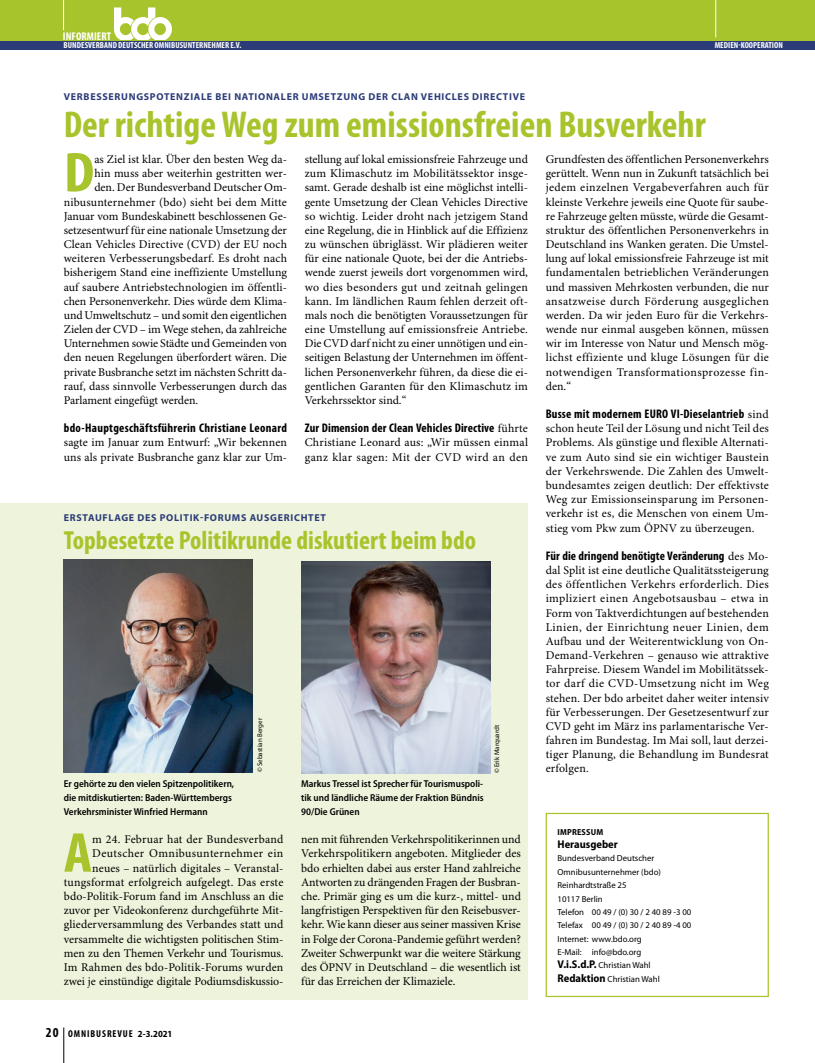
<style>
.page{position:relative;width:815px;height:1063px;background:#fff}
.page>*{position:absolute;margin:0;border:0;box-sizing:border-box;transform-origin:0 0}
.Para_x_Grundtext_Ini{font:700 condensed 56.62px "Myriad Pro";color:#a8c42c;scale:1.1 1}
.Title_x_Titel_BDO_30{font:700 condensed 37.5px "Myriad Pro";color:#a8c42c}
.Title_x_Titel_BDO_21{font:700 condensed 26.25px "Myriad Pro";color:#a8c42c}
.Para_x_Grundtext{font:700 condensed 12.5px "Myriad Pro";letter-spacing:.015em;color:#000}
.Para_x_Grundtext-2{font:11.88px/14.1px "Minion Pro";letter-spacing:.015em;color:#000;text-align:justify}
.Para_x_Grundtext_Ini-2{font:11.88px/14.1px "Minion Pro";color:#000;text-align:right}
.Box_Para_x_Grundtext{font:700 semi-condensed 11.25px "Myriad Pro";color:#000}
.Category_x_Rubrik_In{font:700 condensed 11.25px "Myriad Pro";letter-spacing:.005em;color:#fff}
.Image_Caption_x_Bild{font:600 semi-condensed 10px/14.1px "Myriad Pro";color:#000;text-align:justify}
.SuperTitle_x_Dachzei{font:700 10px "Myriad Pro";letter-spacing:.07em;color:#2c3c79}
.NoXML_Pagina_Ausgabe{font:700 condensed 10px "Myriad Pro";letter-spacing:.09em;color:#000}
.Box_Para_x_Grundtext-2{font:8.75px/13.4px "Myriad Pro";color:#000}
.Category_x_Rubrik_In-2{font:700 condensed 8.75px "Myriad Pro";letter-spacing:.005em;color:#fff}
.Box_Para_x_Grundtext-3{font:700 semi-condensed 8.75px "Myriad Pro";letter-spacing:.02em;color:#000}
.Image_Source_x_Bildq{font:6.88px "Myriad Pro";color:#000}
.s1{font-family:"Minion Pro";font-weight:400;font-stretch:normal;font-size:11.88px}
.s2{font-size:13.75px}
.s3{font-stretch:semi-condensed;font-size:9.38px}
.s4{font-weight:700;font-stretch:semi-condensed;font-size:11.25px}
</style>
<div class="page">
<hr style="left:63px;top:1028px;width:1px;height:35px;background:#000">
<div style="left:0;top:25px;width:815px;height:25px;background:#2c3c79"></div>
<div style="left:0;top:0;width:815px;height:41px;background:#a8c42c"></div>
<hr style="left:63px;top:0;width:1px;height:30px;background:#fff">
<hr style="left:715px;top:0;width:1px;height:38px;background:#fff">
<img style="left:114px;top:8px;width:57px;height:32px">
<div style="left:0;top:503px;width:528px;height:496px;background:#eef3db"></div>
<div style="left:546px;top:813px;width:223px;height:184px;border:1px solid #a8c42c"></div>
<img style="left:64px;top:560px;width:189px;height:212px">
<img style="left:301px;top:562px;width:189px;height:211px">
<p class="Category_x_Rubrik_In" style="left:63px;top:30px;width:50px">INFORMIERT</p>
<p class="Category_x_Rubrik_In-2" style="left:64px;top:41px;width:179px">BUNDESVERBAND DEUTSCHER OMNIBUSUNTERNEHMER E.V.</p>
<p class="Category_x_Rubrik_In-2" style="left:715px;top:41px;width:70px">MEDIEN-KOOPERATION</p>
<p class="SuperTitle_x_Dachzei" style="left:64px;top:91px;width:463px">VERBESSERUNGSPOTENZIALE BEI NATIONALER UMSETZUNG DER CLAN VEHICLES DIRECTIVE</p>
<p class="Title_x_Titel_BDO_30" style="left:64px;top:104px;width:643px">Der richtige Weg zum emissionsfreien Busverkehr</p>
<p class="Para_x_Grundtext_Ini" style="left:64px;top:141px;width:29px">D</p>
<p class="Para_x_Grundtext_Ini-2" style="left:94px;top:153px;width:194px">as Ziel ist klar. Über den besten Weg da-</p>
<p class="Para_x_Grundtext_Ini-2" style="left:94px;top:167px;width:194px">hin muss aber weiterhin gestritten wer-</p>
<p class="Para_x_Grundtext_Ini-2" style="left:94px;top:181px;width:194px">den. Der Bundesverband Deutscher Om-</p>
<p class="Para_x_Grundtext_Ini-2" style="left:64px;top:195px;width:225px">nibusunternehmer (bdo) sieht bei dem Mitte</p>
<p class="Para_x_Grundtext_Ini-2" style="left:64px;top:209px;width:225px">Januar vom Bundeskabinett beschlossenen Ge-</p>
<p class="Para_x_Grundtext_Ini-2" style="left:64px;top:223px;width:225px">setzesentwurf für eine nationale Umsetzung der</p>
<p class="Para_x_Grundtext_Ini-2" style="left:64px;top:238px;width:225px">Clean Vehicles Directive (CVD) der EU noch</p>
<p class="Para_x_Grundtext_Ini-2" style="left:64px;top:252px;width:225px">weiteren Verbesserungsbedarf. Es droht nach</p>
<p class="Para_x_Grundtext_Ini-2" style="left:64px;top:266px;width:225px">bisherigem Stand eine ineffiziente Umstellung</p>
<p class="Para_x_Grundtext_Ini-2" style="left:64px;top:280px;width:225px">auf saubere Antriebstechnologien im öffentli-</p>
<p class="Para_x_Grundtext_Ini-2" style="left:64px;top:294px;width:225px">chen Personenverkehr. Dies würde dem Klima-</p>
<p class="Para_x_Grundtext_Ini-2" style="left:64px;top:309px;width:225px">und Umweltschutz – und somit den eigentlichen</p>
<p class="Para_x_Grundtext_Ini-2" style="left:64px;top:323px;width:225px">Zielen der CVD – im Wege stehen, da zahlreiche</p>
<p class="Para_x_Grundtext_Ini-2" style="left:64px;top:337px;width:225px">Unternehmen sowie Städte und Gemeinden von</p>
<p class="Para_x_Grundtext_Ini-2" style="left:64px;top:351px;width:225px">den neuen Regelungen überfordert wären. Die</p>
<p class="Para_x_Grundtext_Ini-2" style="left:64px;top:365px;width:225px">private Busbranche setzt im nächsten Schritt da-</p>
<p class="Para_x_Grundtext_Ini-2" style="left:64px;top:379px;width:225px">rauf, dass sinnvolle Verbesserungen durch das</p>
<p class="Para_x_Grundtext_Ini-2" style="left:64px;top:394px;width:136px">Parlament eingefügt werden.</p>
<p class="Para_x_Grundtext" style="left:64px;top:421px;width:225px">bdo-Hauptgeschäftsführerin Christiane Leonard</p>
<p class="Para_x_Grundtext-2" style="left:64px;top:436px;width:225px">sagte im Januar zum Entwurf: „Wir bekennen uns als private Busbranche ganz klar zur Um-</p>
<p class="Para_x_Grundtext-2" style="left:305px;top:153px;width:225px">stellung auf lokal emissionsfreie Fahrzeuge und zum Klimaschutz im Mobilitätssektor insge&shy;samt. Gerade deshalb ist eine möglichst intelli&shy;gente Umsetzung der Clean Vehicles Directive so wichtig. Leider droht nach jetzigem Stand eine Regelung, die in Hinblick auf die Effizienz zu wünschen übriglässt. Wir plädieren weiter für eine nationale Quote, bei der die Antriebs&shy;wende zuerst jeweils dort vorgenommen wird, wo dies besonders gut und zeitnah gelingen kann. Im ländlichen Raum fehlen derzeit oft&shy;mals noch die benötigten Voraussetzungen für eine Umstellung auf emissionsfreie Antriebe.<br>Die CVD darf nicht zu einer unnötigen und ein&shy;seitigen Belastung der Unternehmen im öffent&shy;lichen Personenverkehr führen, da diese die ei&shy;gentlichen Garanten für den Klimaschutz im Verkehrssektor sind.“</p>
<p class="Para_x_Grundtext" style="left:305px;top:421px;width:225px">Zur Dimension der Clean Vehicles Directive <span class="s1">führte</span></p>
<p class="Para_x_Grundtext-2" style="left:305px;top:436px;width:225px">Christiane Leonard aus: „Wir müssen einmal ganz klar sagen: Mit der CVD wird an den</p>
<p class="SuperTitle_x_Dachzei" style="left:64px;top:512px;width:264px">ERSTAUFLAGE DES POLITIK-FORUMS AUSGERICHTET</p>
<p class="Title_x_Titel_BDO_21" style="left:64px;top:526px;width:414px">Topbesetzte Politikrunde diskutiert beim bdo</p>
<p class="Image_Caption_x_Bild" style="left:64px;top:776px;width:172px;text-align:left">Er gehörte zu den vielen Spitzenpolitikern, die mitdiskutierten: Baden-Württembergs<br>Verkehrsminister Winfried Hermann</p>
<p class="Image_Source_x_Bildq" style="left:256px;top:772px;width:56px;rotate:-90deg">© Sebastian Berger</p>
<p class="Image_Caption_x_Bild" style="left:301px;top:776px;width:184px">Markus Tressel ist Sprecher für Tourismuspoli&shy;tik und ländliche Räume der Fraktion Bündnis 90/Die Grünen</p>
<p class="Image_Source_x_Bildq" style="left:493px;top:773px;width:50px;rotate:-90deg">© Erik Marquardt</p>
<p class="Para_x_Grundtext_Ini" style="left:64px;top:822px;width:27px">A</p>
<p class="Para_x_Grundtext_Ini-2" style="left:64px;top:833px;width:221px">m 24. Februar hat der Bundesverband Deutscher Omnibusunternehmer ein neues – natürlich digitales – Veranstal&shy;tungsformat erfolgreich aufgelegt. Das erste bdo-Politik-Forum fand im Anschluss an die zuvor per Videokonferenz durchgeführte Mit&shy;gliederversammlung des Verbandes statt und versammelte die wichtigsten politischen Stim&shy;men zu den Themen Verkehr und Tourismus.<br>Im Rahmen des bdo-Politik-Forums wurden zwei je einstündige digitale Podiumsdiskussio-</p>
<p class="Para_x_Grundtext_Ini-2" style="left:301px;top:833px;width:221px;text-align:justify">nen mit führenden Verkehrspolitikerinnen und Verkehrspolitikern angeboten. Mitglieder des bdo erhielten dabei aus erster Hand zahlreiche Antworten zu drängenden Fragen der Busbran&shy;che. Primär ging es um die kurz-, mittel- und langfristigen Perspektiven für den Reisebusver&shy;kehr. Wie kann dieser aus seiner massiven Krise in Folge der Corona-Pandemie geführt werden?<br>Zweiter Schwerpunkt war die weitere Stärkung des ÖPNV in Deutschland – die wesentlich ist für das Erreichen der Klimaziele.</p>
<p class="NoXML_Pagina_Ausgabe" style="left:46px;top:1028px;width:128px"><span class="s2">20</span> OMNIBUSREVUE <span class="s3">2-3.2021</span></p>
<p class="Para_x_Grundtext-2" style="left:546px;top:153px;width:225px">Grundfesten des öffentlichen Personenverkehrs gerüttelt. Wenn nun in Zukunft tatsächlich bei jedem einzelnen Vergabeverfahren auch für kleinste Verkehre jeweils eine Quote für saube&shy;re Fahrzeuge gelten müsste, würde die Gesamt&shy;struktur des öffentlichen Personenverkehrs in Deutschland ins Wanken geraten. Die Umstel&shy;lung auf lokal emissionsfreie Fahrzeuge ist mit fundamentalen betrieblichen Veränderungen und massiven Mehrkosten verbunden, die nur ansatzweise durch Förderung ausgeglichen werden. Da wir jeden Euro für die Verkehrs&shy;wende nur einmal ausgeben können, müssen wir im Interesse von Natur und Mensch mög&shy;lichst effiziente und kluge Lösungen für die notwendigen Transformationsprozesse fin&shy;den.“</p>
<p class="Para_x_Grundtext" style="left:546px;top:407px;width:225px">Busse mit modernem EURO VI-Dieselantrieb <span class="s1">sind</span></p>
<p class="Para_x_Grundtext-2" style="left:546px;top:422px;width:225px">schon heute Teil der Lösung und nicht Teil des Problems. Als günstige und flexible Alternati&shy;ve zum Auto sind sie ein wichtiger Baustein der Verkehrswende. Die Zahlen des Umwelt&shy;bundesamtes zeigen deutlich: Der effektivste Weg zur Emissionseinsparung im Personen&shy;verkehr ist es, die Menschen von einem Um&shy;stieg vom Pkw zum ÖPNV zu überzeugen.</p>
<p class="Para_x_Grundtext" style="left:546px;top:549px;width:225px">Für die dringend benötigte Veränderung <span class="s1">des Mo-</span></p>
<p class="Para_x_Grundtext-2" style="left:546px;top:564px;width:225px">dal Split ist eine deutliche Qualitätssteigerung des öffentlichen Verkehrs erforderlich. Dies impliziert einen Angebotsausbau – etwa in Form von Taktverdichtungen auf bestehenden Linien, der Einrichtung neuer Linien, dem Aufbau und der Weiterentwicklung von On-Demand-Verkehren – genauso wie attraktive Fahrpreise. Diesem Wandel im Mobilitätssek&shy;tor darf die CVD-Umsetzung nicht im Weg stehen. Der bdo arbeitet daher weiter intensiv für Verbesserungen. Der Gesetzesentwurf zur CVD geht im März ins parlamentarische Ver&shy;fahren im Bundestag. Im Mai soll, laut derzei&shy;tiger Planung, die Behandlung im Bundesrat erfolgen.</p>
<p class="Box_Para_x_Grundtext-3" style="left:558px;top:827px;width:47px">IMPRESSUM</p>
<p class="Box_Para_x_Grundtext" style="left:557px;top:838px;width:62px">Herausgeber</p>
<p class="Box_Para_x_Grundtext-2" style="left:557px;top:852px;width:135px">Bundesverband Deutscher<br>Omnibusunternehmer (bdo)<br>Reinhardtstraße 25<br>10117 Berlin<br>Telefon 00 49 / (0) 30 / 2 40 89 -3 00<br>Telefax 00 49 / (0) 30 / 2 40 89 -4 00<br>Internet: www.bdo.org<br>E-Mail: info@bdo.org<br><span class="s4">V.i.S.d.P.</span> Christian Wahl<br><span class="s4">Redaktion</span> Christian Wahl</p>
</div>
